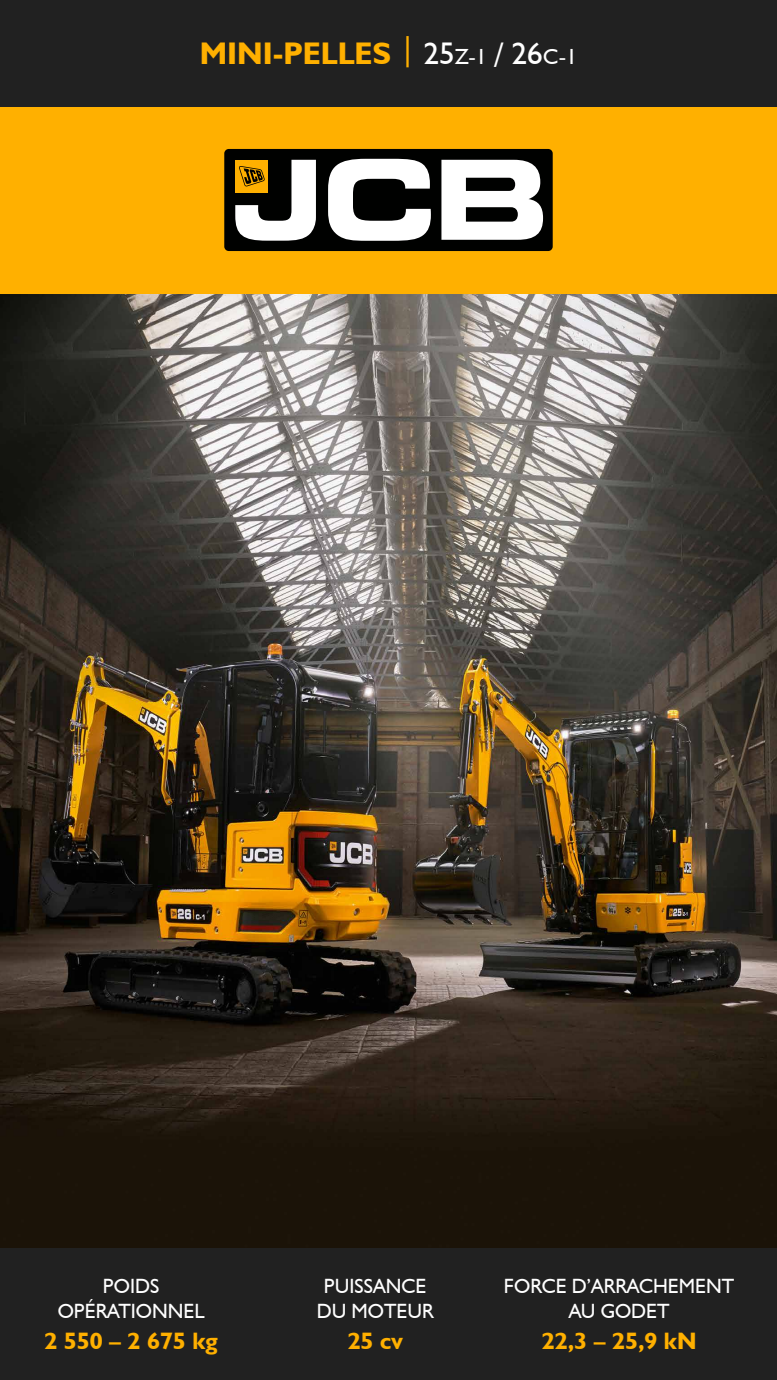
<style>
.page{position:relative;width:777px;height:1380px;background:#fff}
.page>*{position:absolute;margin:0;border:0;box-sizing:border-box;transform-origin:0 0}
.t1{font:700 31.25px "JCB Euro";color:#ffb000}
.t2{font:700 23.75px "JCB Euro";color:#ffb000}
.t3{font:20.62px/24.8px "JCB Euro Roman";color:#fff;text-align:center}
.s1{font-family:"JCB Euro Roman";font-weight:400}
.s2{font-family:"JCB Euro Roman";font-weight:400;color:#fff}
.s3{font-family:"JCB Euro Roman";font-weight:400;font-size:21.88px;color:#fff}
</style>
<div class="page">
<img style="left:0;top:294px;width:776px;height:954px">
<div style="left:0;top:106px;width:776px;height:188px;background:#ffb000"></div>
<div style="left:0;top:0;width:776px;height:106px;background:#212121"></div>
<div style="left:0;top:1248px;width:776px;height:132px;background:#212121"></div>
<div style="left:224px;top:149px;width:328px;height:102px;background:#000100;border-radius:5px"></div>
<svg style="left:328px;top:159px;width:102px;height:82px"></svg>
<svg style="left:441px;top:160px;width:102px;height:80px"></svg>
<svg style="left:235px;top:160px;width:81px;height:81px"></svg>
<h1 class="t1" style="left:200px;top:34px;width:379px">MINI‑PELLES <span class="s1">|</span> <span class="s2">25</span><span class="s3">Z‑1</span> <span class="s2">/ 26</span><span class="s3">C‑1</span></h1>
<p class="t3" style="left:58px;top:1273px;width:148px">POIDS<br>OPÉRATIONNEL</p>
<p class="t2" style="left:44px;top:1326px;width:175px">2 550 – 2 675 kg</p>
<p class="t3" style="left:316px;top:1273px;width:118px">PUISSANCE<br>DU MOTEUR</p>
<p class="t2" style="left:347px;top:1326px;width:56px">25 cv</p>
<p class="t3" style="left:503px;top:1273px;width:232px">FORCE D’ARRACHEMENT<br>AU GODET</p>
<p class="t2" style="left:541px;top:1326px;width:156px">22,3 – 25,9 kN</p>
</div>
